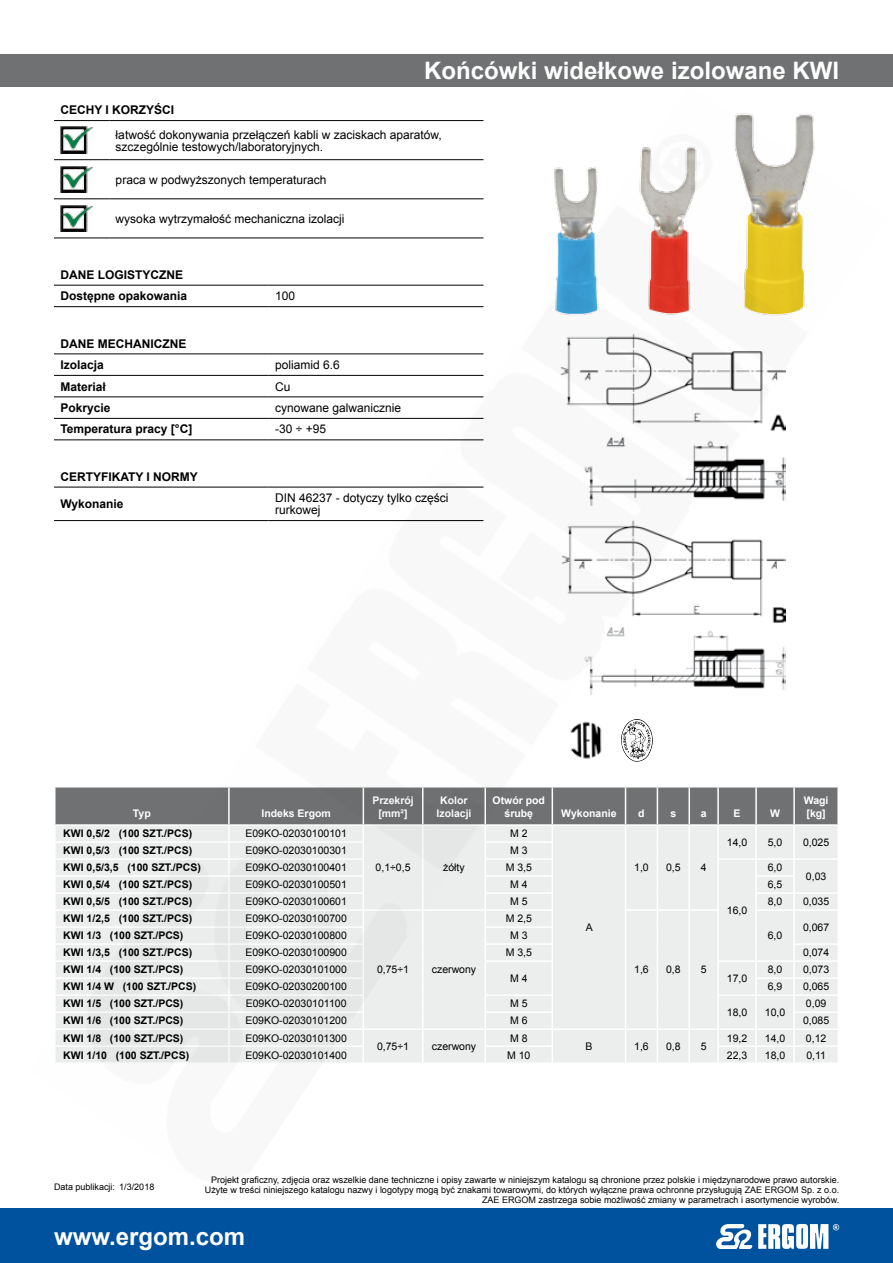
<style>
.page{position:relative;width:893px;height:1263px;background:#fff}
.page>*{position:absolute;margin:0;border:0;box-sizing:border-box;transform-origin:0 0}
.produkt-nazwa{font:700 24px "Arial";color:#fff}
.opis-body{font:12px/12px "Arial";color:#000}
.opis-body-bold{font:700 12px "Arial";color:#000}
.tabela-body{font:10.5px "Arial";color:#000}
.tabela-body-bold{font:700 10.5px "Arial";color:#000}
.tabela-naglowek{font:700 10.5px/12.6px "Arial";color:#fff;text-align:center}
.t1{font:9px/9.8px "Arial";color:#000;text-align:right}
</style>
<div class="page">
<div style="left:0;top:1209px;width:893px;height:54px;background:#00519e"></div>
<svg style="left:716px;top:1224px;width:123px;height:25px"></svg>
<div style="left:0;top:54px;width:893px;height:32px;background:#707172"></div>
<img style="left:795px;top:113px;width:20px;height:29px">
<img style="left:30px;top:86px;width:744px;height:977px">
<img style="left:115px;top:142px;width:700px;height:921px">
<img style="left:200px;top:199px;width:638px;height:864px">
<p class="produkt-nazwa" style="left:424px;top:54px;width:416px">Końcówki widełkowe izolowane KWI</p>
<p class="opis-body-bold" style="left:60px;top:102px;width:115px">CECHY I KORZYŚCI</p>
<p class="opis-body" style="left:116px;top:128px;width:328px">łatwość dokonywania przełączeń kabli w zaciskach aparatów, szczególnie testowych/laboratoryjnych.</p>
<p class="opis-body" style="left:116px;top:174px;width:212px">praca w podwyższonych temperaturach</p>
<p class="opis-body" style="left:116px;top:213px;width:230px">wysoka wytrzymałość mechaniczna izolacji</p>
<p class="opis-body-bold" style="left:60px;top:267px;width:124px">DANE LOGISTYCZNE</p>
<p class="opis-body-bold" style="left:60px;top:288px;width:128px">Dostępne opakowania</p>
<p class="opis-body" style="left:275px;top:290px;width:22px">100</p>
<p class="opis-body-bold" style="left:60px;top:335px;width:127px">DANE MECHANICZNE</p>
<p class="opis-body-bold" style="left:60px;top:357px;width:45px">Izolacja</p>
<p class="opis-body" style="left:275px;top:359px;width:66px">poliamid 6.6</p>
<p class="opis-body-bold" style="left:60px;top:378px;width:47px">Materiał</p>
<p class="opis-body" style="left:275px;top:380px;width:17px">Cu</p>
<p class="opis-body-bold" style="left:60px;top:400px;width:52px">Pokrycie</p>
<p class="opis-body" style="left:275px;top:402px;width:128px">cynowane galwanicznie</p>
<p class="opis-body-bold" style="left:60px;top:421px;width:133px">Temperatura pracy [°C]</p>
<p class="opis-body" style="left:275px;top:423px;width:52px">-30 ÷ +95</p>
<p class="opis-body-bold" style="left:60px;top:468px;width:139px">CERTYFIKATY I NORMY</p>
<p class="opis-body-bold" style="left:60px;top:496px;width:65px">Wykonanie</p>
<p class="opis-body" style="left:275px;top:492px;width:175px">DIN 46237 - dotyczy tylko części rurkowej</p>
<p class="tabela-naglowek" style="left:133px;top:807px;width:19px">Typ</p>
<p class="tabela-naglowek" style="left:261px;top:807px;width:71px">Indeks Ergom</p>
<p class="tabela-naglowek" style="left:372px;top:794px;width:43px">Przekrój [mm²]</p>
<p class="tabela-naglowek" style="left:436px;top:794px;width:37px">Kolor<br>Izolacji</p>
<p class="tabela-naglowek" style="left:493px;top:794px;width:54px">Otwór pod śrubę</p>
<p class="tabela-naglowek" style="left:561px;top:807px;width:57px">Wykonanie</p>
<p class="tabela-naglowek" style="left:638px;top:807px;width:8px">d</p>
<p class="tabela-naglowek" style="left:670px;top:807px;width:7px">s</p>
<p class="tabela-naglowek" style="left:701px;top:807px;width:7px">a</p>
<p class="tabela-naglowek" style="left:734px;top:807px;width:9px">E</p>
<p class="tabela-naglowek" style="left:770px;top:807px;width:11px">W</p>
<p class="tabela-naglowek" style="left:804px;top:794px;width:26px;text-align:left">Wagi [kg]</p>
<p class="tabela-body-bold" style="left:63px;top:827px;width:130px">KWI 0,5/2 (100 SZT./PCS)</p>
<p class="tabela-body" style="left:245px;top:827px;width:103px">E09KO-02030100101</p>
<p class="tabela-body" style="left:510px;top:827px;width:19px">M 2</p>
<p class="tabela-body" style="left:727px;top:835px;width:22px">14,0</p>
<p class="tabela-body" style="left:768px;top:835px;width:16px">5,0</p>
<p class="tabela-body" style="left:803px;top:835px;width:28px">0,025</p>
<p class="tabela-body-bold" style="left:63px;top:844px;width:130px">KWI 0,5/3 (100 SZT./PCS)</p>
<p class="tabela-body" style="left:245px;top:844px;width:103px">E09KO-02030100301</p>
<p class="tabela-body" style="left:510px;top:844px;width:19px">M 3</p>
<p class="tabela-body-bold" style="left:63px;top:861px;width:139px">KWI 0,5/3,5 (100 SZT./PCS)</p>
<p class="tabela-body" style="left:245px;top:861px;width:103px">E09KO-02030100401</p>
<p class="tabela-body" style="left:506px;top:861px;width:28px">M 3,5</p>
<p class="tabela-body" style="left:376px;top:861px;width:36px">0,1÷0,5</p>
<p class="tabela-body" style="left:443px;top:861px;width:23px">żółty</p>
<p class="tabela-body" style="left:634px;top:861px;width:16px">1,0</p>
<p class="tabela-body" style="left:666px;top:861px;width:16px">0,5</p>
<p class="tabela-body" style="left:701px;top:861px;width:7px">4</p>
<p class="tabela-body" style="left:768px;top:861px;width:16px">6,0</p>
<p class="tabela-body" style="left:806px;top:869px;width:22px">0,03</p>
<p class="tabela-body-bold" style="left:63px;top:878px;width:130px">KWI 0,5/4 (100 SZT./PCS)</p>
<p class="tabela-body" style="left:245px;top:878px;width:103px">E09KO-02030100501</p>
<p class="tabela-body" style="left:510px;top:878px;width:19px">M 4</p>
<p class="tabela-body" style="left:768px;top:878px;width:16px">6,5</p>
<p class="tabela-body-bold" style="left:63px;top:895px;width:130px">KWI 0,5/5 (100 SZT./PCS)</p>
<p class="tabela-body" style="left:245px;top:895px;width:103px">E09KO-02030100601</p>
<p class="tabela-body" style="left:510px;top:895px;width:19px">M 5</p>
<p class="tabela-body" style="left:768px;top:895px;width:16px">8,0</p>
<p class="tabela-body" style="left:803px;top:895px;width:28px">0,035</p>
<p class="tabela-body-bold" style="left:63px;top:912px;width:130px">KWI 1/2,5 (100 SZT./PCS)</p>
<p class="tabela-body" style="left:245px;top:912px;width:103px">E09KO-02030100700</p>
<p class="tabela-body" style="left:727px;top:903px;width:22px">16,0</p>
<p class="tabela-body" style="left:506px;top:912px;width:28px">M 2,5</p>
<p class="tabela-body" style="left:803px;top:920px;width:28px">0,067</p>
<p class="tabela-body" style="left:586px;top:920px;width:9px">A</p>
<p class="tabela-body-bold" style="left:63px;top:929px;width:122px">KWI 1/3 (100 SZT./PCS)</p>
<p class="tabela-body" style="left:245px;top:929px;width:103px">E09KO-02030100800</p>
<p class="tabela-body" style="left:510px;top:929px;width:19px">M 3</p>
<p class="tabela-body-bold" style="left:63px;top:946px;width:130px">KWI 1/3,5 (100 SZT./PCS)</p>
<p class="tabela-body" style="left:245px;top:946px;width:103px">E09KO-02030100900</p>
<p class="tabela-body" style="left:506px;top:946px;width:28px">M 3,5</p>
<p class="tabela-body" style="left:803px;top:946px;width:28px">0,074</p>
<p class="tabela-body-bold" style="left:63px;top:963px;width:122px">KWI 1/4 (100 SZT./PCS)</p>
<p class="tabela-body" style="left:245px;top:963px;width:103px">E09KO-02030101000</p>
<p class="tabela-body" style="left:510px;top:971px;width:19px">M 4</p>
<p class="tabela-body" style="left:727px;top:971px;width:22px">17,0</p>
<p class="tabela-body" style="left:768px;top:929px;width:16px">6,0</p>
<p class="tabela-body" style="left:377px;top:963px;width:34px">0,75÷1</p>
<p class="tabela-body" style="left:432px;top:963px;width:46px">czerwony</p>
<p class="tabela-body" style="left:634px;top:963px;width:16px">1,6</p>
<p class="tabela-body" style="left:666px;top:963px;width:16px">0,8</p>
<p class="tabela-body" style="left:701px;top:963px;width:7px">5</p>
<p class="tabela-body" style="left:768px;top:963px;width:16px">8,0</p>
<p class="tabela-body" style="left:803px;top:963px;width:28px">0,073</p>
<p class="tabela-body-bold" style="left:63px;top:980px;width:135px">KWI 1/4 W (100 SZT./PCS)</p>
<p class="tabela-body" style="left:245px;top:980px;width:103px">E09KO-02030200100</p>
<p class="tabela-body" style="left:768px;top:980px;width:16px">6,9</p>
<p class="tabela-body" style="left:803px;top:980px;width:28px">0,065</p>
<p class="tabela-body-bold" style="left:63px;top:997px;width:122px">KWI 1/5 (100 SZT./PCS)</p>
<p class="tabela-body" style="left:246px;top:997px;width:102px">E09KO-02030101100</p>
<p class="tabela-body" style="left:510px;top:997px;width:19px">M 5</p>
<p class="tabela-body" style="left:727px;top:1005px;width:22px">18,0</p>
<p class="tabela-body" style="left:765px;top:1005px;width:22px">10,0</p>
<p class="tabela-body" style="left:806px;top:997px;width:22px">0,09</p>
<p class="tabela-body-bold" style="left:63px;top:1014px;width:122px">KWI 1/6 (100 SZT./PCS)</p>
<p class="tabela-body" style="left:245px;top:1014px;width:103px">E09KO-02030101200</p>
<p class="tabela-body" style="left:510px;top:1014px;width:19px">M 6</p>
<p class="tabela-body" style="left:803px;top:1014px;width:28px">0,085</p>
<p class="tabela-body-bold" style="left:63px;top:1031px;width:122px">KWI 1/8 (100 SZT./PCS)</p>
<p class="tabela-body" style="left:245px;top:1031px;width:103px">E09KO-02030101300</p>
<p class="tabela-body" style="left:377px;top:1039px;width:34px">0,75÷1</p>
<p class="tabela-body" style="left:432px;top:1039px;width:46px">czerwony</p>
<p class="tabela-body" style="left:510px;top:1031px;width:19px">M 8</p>
<p class="tabela-body" style="left:727px;top:1031px;width:22px">19,2</p>
<p class="tabela-body" style="left:765px;top:1031px;width:22px">14,0</p>
<p class="tabela-body" style="left:806px;top:1031px;width:22px">0,12</p>
<p class="tabela-body" style="left:585px;top:1039px;width:9px">B</p>
<p class="tabela-body" style="left:634px;top:1039px;width:16px">1,6</p>
<p class="tabela-body" style="left:666px;top:1039px;width:16px">0,8</p>
<p class="tabela-body" style="left:701px;top:1039px;width:7px">5</p>
<p class="tabela-body-bold" style="left:63px;top:1048px;width:128px">KWI 1/10 (100 SZT./PCS)</p>
<p class="tabela-body" style="left:245px;top:1048px;width:103px">E09KO-02030101400</p>
<p class="tabela-body" style="left:507px;top:1048px;width:25px">M 10</p>
<p class="tabela-body" style="left:727px;top:1048px;width:22px">22,3</p>
<p class="tabela-body" style="left:765px;top:1048px;width:22px">18,0</p>
<p class="tabela-body" style="left:806px;top:1048px;width:21px">0,11</p>
<p class="t1" style="left:54px;top:1182px;width:102px">Data publikacji: 1/3/2018</p>
<p class="t1" style="left:205px;top:1175px;width:636px">Projekt graficzny, zdjęcia oraz wszelkie dane techniczne i opisy zawarte w niniejszym katalogu są chronione przez polskie i międzynarodowe prawo autorskie.<br>Użyte w treści niniejszego katalogu nazwy i logotypy mogą być znakami towarowymi, do których wyłączne prawa ochronne przysługują ZAE ERGOM Sp. z o.o.<br>ZAE ERGOM zastrzega sobie możliwość zmiany w parametrach i asortymencie wyrobów.</p>
<h1 class="produkt-nazwa" style="left:54px;top:1220px;width:193px">www.ergom.com</h1>
</div>
